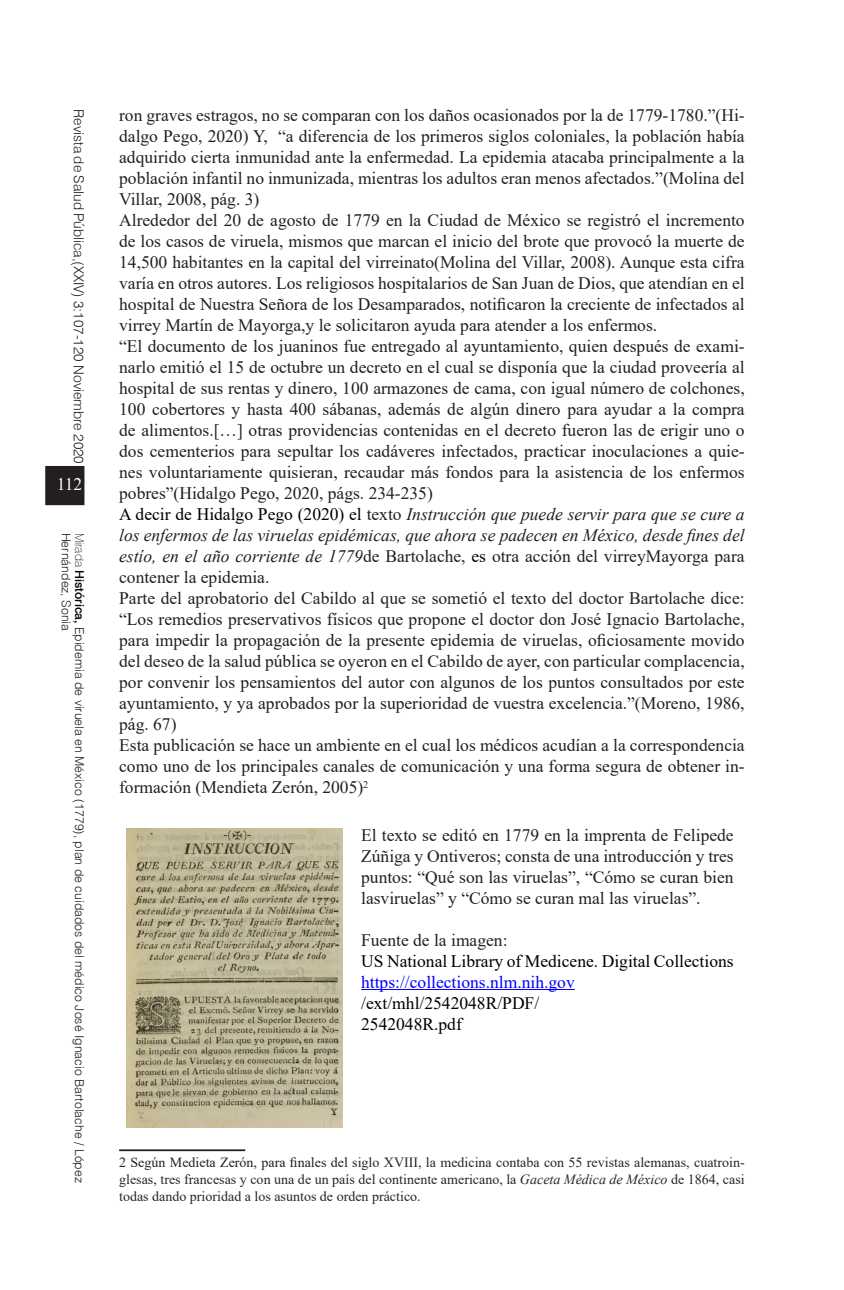
<style>
.page{position:relative;width:844px;height:1290px;background:#fff}
.page>*{position:absolute;margin:0;border:0;box-sizing:border-box;transform-origin:0 0}
.t1{font:17.5px/21px "Times New Roman";color:#231f20;text-align:justify}
.t2{font:italic 17.5px/21px "Times New Roman";color:#231f20;text-align:justify}
.t3{font:17.5px "Times New Roman";color:#000}
.t4{font:17.5px "Times New Roman";color:#00f}
.t5{font:17.5px "Times New Roman";color:#fff}
.t6{font:14px/16.8px "Times New Roman";color:#292526;text-align:justify}
.t7{font:300 14px "Swiss 721 BT";color:#231f20}
.t8{font:12.25px/13.3px "Switzerland Light Plain";color:#231f20}
.s1{font-family:"Swiss 721 BT";font-weight:100;color:#000}
.s2{font-family:"Swiss 721 BT";font-weight:500;color:#000}
.s3{font-style:normal;color:#000}
.s4{font-style:normal}
.s5{color:#231f20}
.s6{font-style:italic}
</style>
<div class="page">
<div style="left:46px;top:467px;width:38px;height:37px;background:#231f20"></div>
<div style="left:45px;top:466px;width:39px;height:39px;border:2px solid #231f20"></div>
<img style="left:126px;top:828px;width:216px;height:299px">
<hr style="left:361px;top:989px;width:213px;height:1px;background:#00f">
<hr style="left:119px;top:1149px;width:126px;height:2px;background:#231f20">
<p class="t7" style="left:87px;top:109px;width:356px;rotate:90deg">Revista de Salud Pública,(XXIV) 3:107-120 Noviembre 2020</p>
<p class="t5" style="left:57px;top:472px;width:27px">112</p>
<p class="t8" style="left:86px;top:532px;width:652px;rotate:90deg"><span class="s1">Mirada</span> <span class="s2">Histórica,</span> Epidemia de viruela en México (1779), plan de cuidados del médico José Ignacio Bartolache / López<br>Hernández, Sonia</p>
<p class="t1" style="left:119px;top:104px;width:627px">ron graves estragos, no se comparan con los daños ocasionados por la de 1779-1780.”(Hi&shy;dalgo Pego, 2020) Y, “a diferencia de los primeros siglos coloniales, la población había adquirido cierta inmunidad ante la enfermedad. La epidemia atacaba principalmente a la población infantil no inmunizada, mientras los adultos eran menos afectados.”(Molina del Villar, 2008, pág. 3)</p>
<p class="t1" style="left:119px;top:209px;width:627px">Alrededor del 20 de agosto de 1779 en la Ciudad de México se registró el incremento de los casos de viruela, mismos que marcan el inicio del brote que provocó la muerte de 14,500 habitantes en la capital del virreinato(Molina del Villar, 2008). Aunque esta cifra varía en otros autores. Los religiosos hospitalarios de San Juan de Dios, que atendían en el hospital de Nuestra Señora de los Desamparados, notificaron la creciente de infectados al virrey Martín de Mayorga,y le solicitaron ayuda para atender a los enfermos.</p>
<p class="t1" style="left:119px;top:335px;width:627px">“El documento de los juaninos fue entregado al ayuntamiento, quien después de exami&shy;narlo emitió el 15 de octubre un decreto en el cual se disponía que la ciudad proveería al hospital de sus rentas y dinero, 100 armazones de cama, con igual número de colchones, 100 cobertores y hasta 400 sábanas, además de algún dinero para ayudar a la compra de alimentos.[…] otras providencias contenidas en el decreto fueron las de erigir uno o dos cementerios para sepultar los cadáveres infectados, practicar inoculaciones a quie&shy;nes voluntariamente quisieran, recaudar más fondos para la asistencia de los enfermos pobres”(Hidalgo Pego, 2020, págs. 234-235)</p>
<p class="t2" style="left:119px;top:504px;width:627px"><span class="s3">A decir de Hidalgo Pego (2020) el</span> <span class="s4">texto</span> Instrucción que puede servir para que se cure a los enfermos de las viruelas epidémicas, que ahora se padecen en México, desde fines del estío, en el año corriente de 1779<span class="s4">de Bartolache,</span> <span class="s3">es</span> <span class="s4">otra acción del virreyMayorga para contener la epidemia.</span></p>
<p class="t1" style="left:119px;top:587px;width:627px">Parte del aprobatorio del Cabildo al que se sometió el texto del doctor Bartolache dice: “Los remedios preservativos físicos que propone el doctor don José Ignacio Bartolache, para impedir la propagación de la presente epidemia de viruelas, oficiosamente movido del deseo de la salud pública se oyeron en el Cabildo de ayer, con particular complacencia, por convenir los pensamientos del autor con algunos de los puntos consultados por este ayuntamiento, y ya aprobados por la superioridad de vuestra excelencia.”(Moreno, 1986, pág. 67)</p>
<p class="t1" style="left:119px;top:734px;width:627px">Esta publicación se hace un ambiente en el cual los médicos acudían a la correspondencia como uno de los principales canales de comunicación y una forma segura de obtener in&shy;formación (Mendieta Zerón, 2005)<sup>2</sup></p>
<p class="t1" style="left:361px;top:823px;width:374px">El texto se editó en 1779 en la imprenta de Felipede Zúñiga y Ontiveros; consta de una introducción y tres puntos: “Qué son las viruelas”, “Cómo se curan bien lasviruelas” y “Cómo se curan mal las viruelas”.</p>
<p class="t1" style="left:361px;top:928px;width:148px">Fuente de la imagen:</p>
<p class="t3" style="left:361px;top:948px;width:374px">US National Library of Medicene. Digital Collections</p>
<p class="t4" style="left:361px;top:969px;width:215px">https://collections.nlm.nih.gov</p>
<p class="t3" style="left:361px;top:990px;width:179px">/ext/mhl/2542048R/PDF/</p>
<p class="t3" style="left:361px;top:1011px;width:102px">2542048R.pdf</p>
<p class="t6" style="left:119px;top:1153px;width:627px"><span class="s5">2 Según Medieta Zerón, para finales del</span> siglo XVIII, la medicina contaba con 55 revistas alemanas, cuatroin&shy;glesas, tres francesas y con una de un país del continente americano, la <span class="s6">Gaceta Médica de México</span> de 1864, casi todas dando prioridad a los asuntos de orden práctico.</p>
</div>
